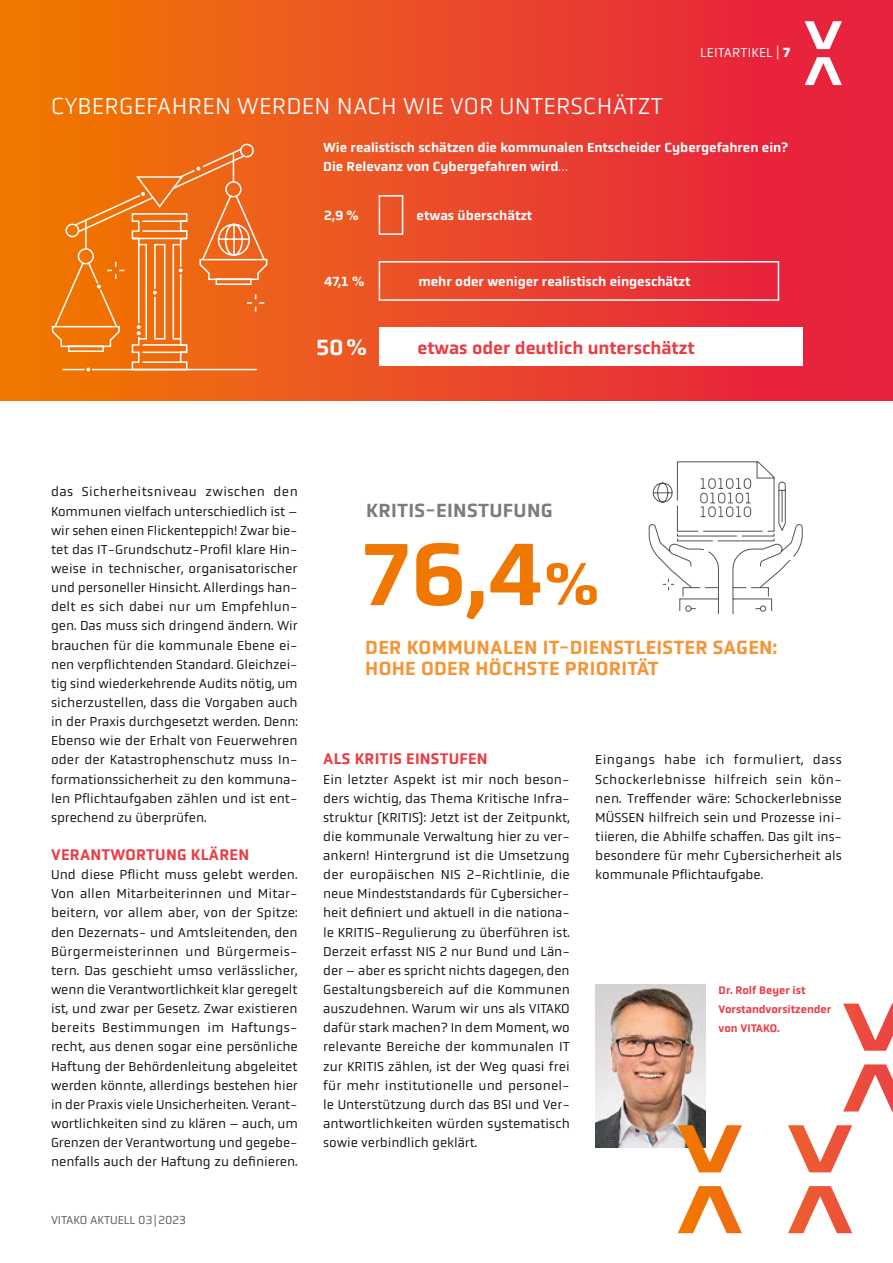
<style>
.page{position:relative;width:893px;height:1263px;background:#fff}
.page>*{position:absolute;margin:0;border:0;box-sizing:border-box;transform-origin:0 0}
.t1{font:500 90px "Obvia";color:#f07800}
.t2{font:300 24px "Obvia";letter-spacing:.015em;color:#fff}
.t3{font:500 22.5px "Obvia";color:#fff}
.t4{font:500 19.5px/21px "Obvia";letter-spacing:.015em;color:#f49536}
.t5{font:500 19.5px "Obvia";letter-spacing:.015em;color:#7b7c7b}
.t6{font:500 18px "Obvia";color:#e93d45}
.t7{font:500 15.75px "Obvia";letter-spacing:.015em;color:#e93d45}
.t8{font:13.5px/19.2px "Obvia";color:#12120b;text-align:justify}
.t9{font:500 13.5px/19.2px "Obvia";color:#fff}
.t10{font:13.5px "Obvia";letter-spacing:.015em;color:#fff}
.t11{font:12px "Obvia";color:#5a5b5a}
.t12{font:500 11.25px/19.2px "Obvia";color:#e93d45}
.s1{font-weight:900}
.s2{font-weight:400}
.s3{font-size:60px}
</style>
<div class="page">
<img style="left:595px;top:984px;width:111px;height:163px">
<svg style="left:678px;top:1003px;width:215px;height:230px"></svg>
<svg style="left:648px;top:461px;width:155px;height:154px"></svg>
<div style="left:0;top:0;width:893px;height:401px;background:linear-gradient(to right,#f07b03,#e61a47)"></div>
<div style="left:379px;top:261px;width:400px;height:40px;border:2px solid #fff"></div>
<div style="left:379px;top:328px;width:424px;height:38px;background:#fff"></div>
<svg style="left:51px;top:142px;width:217px;height:229px;background:#f07721"></svg>
<div style="left:379px;top:195px;width:24px;height:40px;border:2px solid #fff"></div>
<svg style="left:805px;top:21px;width:37px;height:28px"></svg>
<svg style="left:805px;top:57px;width:37px;height:28px"></svg>
<h2 class="t2" style="left:51px;top:92px;width:613px">CYBERGEFAHREN WERDEN NACH WIE VOR UNTERSCHÄTZT</h2>
<p class="t10" style="left:700px;top:45px;width:92px">LEITARTIKEL | <span class="s1">7</span></p>
<p class="t9" style="left:323px;top:138px;width:466px">Wie realistisch schätzen die kommunalen Entscheider Cybergefahren ein?<br>Die Relevanz von Cybergefahren wird<span class="s2">…</span></p>
<p class="t9" style="left:324px;top:206px;width:36px">2,9 %</p>
<p class="t9" style="left:417px;top:206px;width:117px">etwas überschätzt</p>
<p class="t9" style="left:324px;top:272px;width:42px">47,1 %</p>
<p class="t9" style="left:418px;top:272px;width:273px">mehr oder weniger realistisch eingeschätzt</p>
<h3 class="t3" style="left:317px;top:334px;width:52px">50%</h3>
<h3 class="t6" style="left:417px;top:337px;width:279px">etwas oder deutlich unterschätzt</h3>
<p class="t8" style="left:51px;top:482px;width:248px">das Sicherheitsniveau zwischen den Kommunen vielfach unterschiedlich ist – wir sehen einen Flickenteppich! Zwar bie&shy;tet das IT-Grundschutz-Profil klare Hin&shy;weise in technischer, organisatorischer und personeller Hinsicht. Allerdings han&shy;delt es sich dabei nur um Empfehlun&shy;gen. Das muss sich dringend ändern. Wir brauchen für die kommunale Ebene ei&shy;nen verpflichtenden Standard. Gleichzei&shy;tig sind wiederkehrende Audits nötig, um sicherzustellen, dass die Vorgaben auch in der Praxis durchgesetzt werden. Denn:<br>Ebenso wie der Erhalt von Feuerwehren oder der Katastrophenschutz muss In&shy;formationssicherheit zu den kommuna&shy;len Pflichtaufgaben zählen und ist ent&shy;sprechend zu überprüfen.</p>
<p class="t7" style="left:51px;top:845px;width:200px">VERANTWORTUNG KLÄREN</p>
<p class="t8" style="left:51px;top:865px;width:248px">Und diese Pflicht muss gelebt werden.<br>Von allen Mitarbeiterinnen und Mitar&shy;beitern, vor allem aber, von der Spitze: den Dezernats- und Amtsleitenden, den Bürgermeisterinnen und Bürgermeis&shy;tern. Das geschieht umso verlässlicher, wenn die Verantwortlichkeit klar geregelt ist, und zwar per Gesetz. Zwar existieren bereits Bestimmungen im Haftungs&shy;recht, aus denen sogar eine persönliche Haftung der Behördenleitung abgeleitet werden könnte, allerdings bestehen hier in der Praxis viele Unsicherheiten. Verant&shy;wortlichkeiten sind zu klären – auch, um Grenzen der Verantwortung und gegebe&shy;nenfalls auch der Haftung zu definieren.</p>
<p class="t11" style="left:51px;top:1213px;width:136px">VITAKO AKTUELL 03|2023</p>
<h3 class="t5" style="left:366px;top:498px;width:188px">KRITIS-EINSTUFUNG</h3>
<h1 class="t1" style="left:363px;top:521px;width:238px">76,4<span class="s3">%</span></h1>
<h3 class="t4" style="left:365px;top:637px;width:413px">DER KOMMUNALEN IT-DIENSTLEISTER SAGEN:<br>HOHE ODER HÖCHSTE PRIORITÄT</h3>
<p class="t7" style="left:323px;top:750px;width:166px">ALS KRITIS EINSTUFEN</p>
<p class="t8" style="left:323px;top:769px;width:248px">Ein letzter Aspekt ist mir noch beson&shy;ders wichtig, das Thema Kritische Infra&shy;struktur (KRITIS): Jetzt ist der Zeitpunkt, die kommunale Verwaltung hier zu ver&shy;ankern! Hintergrund ist die Umsetzung der europäischen NIS 2-Richtlinie, die neue Mindeststandards für Cybersicher&shy;heit definiert und aktuell in die nationa&shy;le KRITIS-Regulierung zu überführen ist.<br>Derzeit erfasst NIS 2 nur Bund und Län&shy;der – aber es spricht nichts dagegen, den Gestaltungsbereich auf die Kommunen auszudehnen. Warum wir uns als VITAKO dafür stark machen? In dem Moment, wo relevante Bereiche der kommunalen IT zur KRITIS zählen, ist der Weg quasi frei für mehr institutionelle und personel&shy;le Unterstützung durch das BSI und Ver&shy;antwortlichkeiten würden systematisch sowie verbindlich geklärt.</p>
<p class="t8" style="left:595px;top:750px;width:248px">Eingangs habe ich formuliert, dass Schockerlebnisse hilfreich sein kön&shy;nen. Treffender wäre: Schockerlebnisse MÜSSEN hilfreich sein und Prozesse ini&shy;tiieren, die Abhilfe schaffen. Das gilt ins&shy;besondere für mehr Cybersicherheit als kommunale Pflichtaufgabe.</p>
<p class="t12" style="left:719px;top:980px;width:114px">Dr. Rolf Beyer ist<br>Vorstandvorsitzender von VITAKO.</p>
</div>
